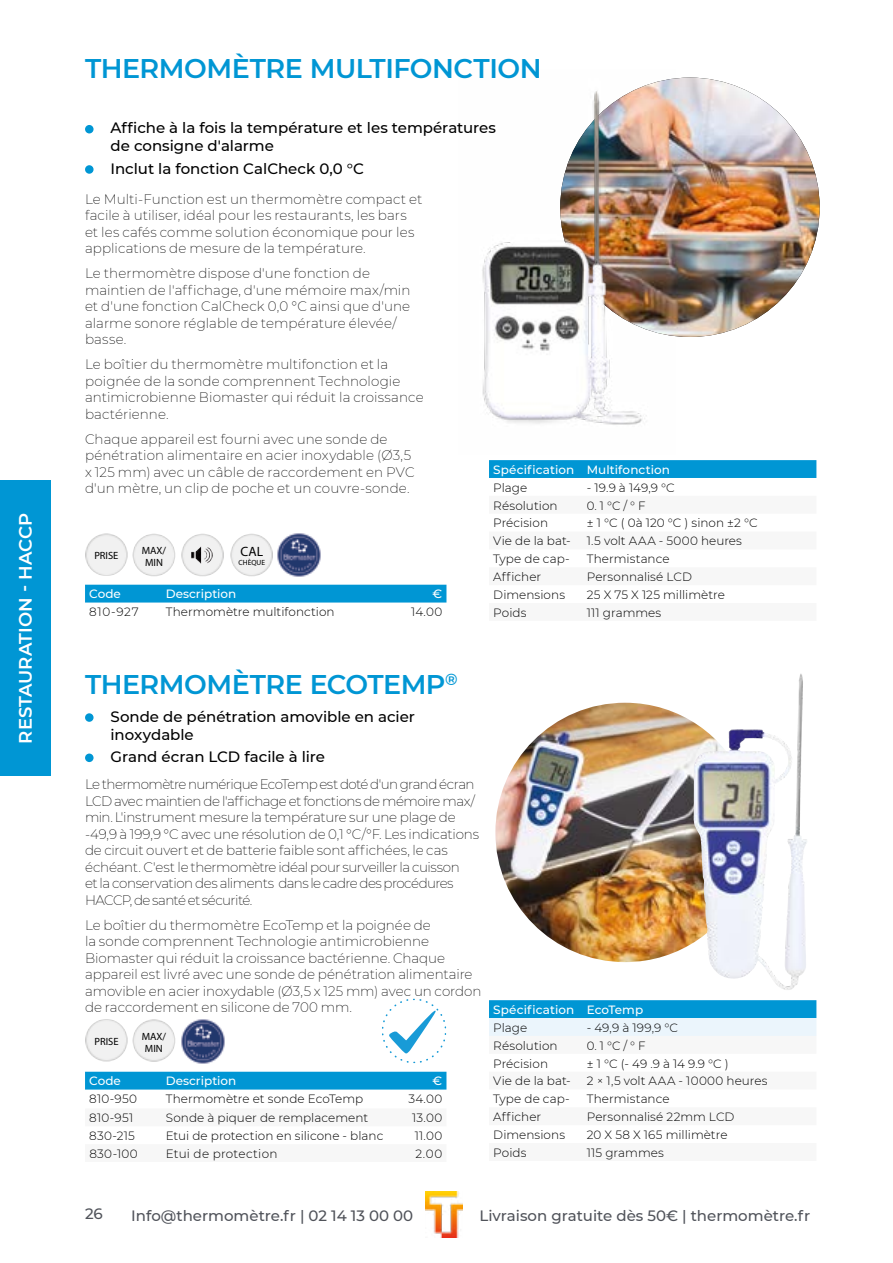
<style>
.page{position:relative;width:893px;height:1263px;background:#fff}
.page>*{position:absolute;margin:0;border:0;box-sizing:border-box;transform-origin:0 0}
.t1{font:600 27px "Montserrat";letter-spacing:-.015em;color:#0096d4}
.t2{font:600 18px "Montserrat";color:#fff}
.t3{font:500 15px/18px "Montserrat";letter-spacing:-.005em;color:#000}
.t4{font:500 15px "Montserrat";color:#50535a}
.t5{font:200 13.5px/16.5px "Montserrat";letter-spacing:-.005em;color:#000}
.t6{font:200 13.5px/16.5px "Montserrat";letter-spacing:-.03em;color:#000}
.t7{font:13.5px "Myriad Pro";color:#000}
.t8{font:300 12px "Montserrat";letter-spacing:.005em;color:#000}
.t9{font:500 12px "Montserrat";color:#fff}
.t10{font:10.5px/12px "Myriad Pro";color:#000;text-align:center}
.t11{font:7.5px "Myriad Pro";color:#000}
</style>
<div class="page">
<div style="left:0;top:480px;width:51px;height:296px;background:#0096d4"></div>
<img style="left:426px;top:1192px;width:37px;height:45px">
<svg style="left:382px;top:998px;width:64px;height:65px"></svg>
<img style="left:495px;top:703px;width:250px;height:259px">
<img style="left:93px;top:1019px;width:14px;height:5px">
<img style="left:140px;top:1019px;width:14px;height:6px">
<img style="left:94px;top:533px;width:13px;height:5px">
<img style="left:139px;top:534px;width:15px;height:6px">
<img style="left:189px;top:534px;width:14px;height:5px">
<img style="left:196px;top:546px;width:16px;height:18px">
<img style="left:237px;top:534px;width:15px;height:6px">
<div style="left:85px;top:585px;width:361px;height:17px;background:#0096d4"></div>
<div style="left:489px;top:460px;width:327px;height:18px;background:#0096d4"></div>
<div style="left:85px;top:125px;width:9px;height:8px;background:#0096d4;border-radius:50%"></div>
<div style="left:85px;top:165px;width:9px;height:9px;background:#0096d4;border-radius:50%"></div>
<div style="left:85px;top:1072px;width:361px;height:17px;background:#0096d4"></div>
<svg style="left:489px;top:1000px;width:327px;height:36px;background:#76c6e8"></svg>
<div style="left:85px;top:713px;width:9px;height:9px;background:#0096d4;border-radius:50%"></div>
<div style="left:85px;top:753px;width:9px;height:9px;background:#0096d4;border-radius:50%"></div>
<img style="left:277px;top:533px;width:44px;height:44px">
<img style="left:181px;top:1019px;width:44px;height:45px">
<img style="left:560px;top:78px;width:260px;height:259px;border-radius:130px">
<img style="left:482px;top:78px;width:193px;height:347px">
<img style="left:787px;top:673px;width:14px;height:169px">
<h2 class="t2" style="left:13px;top:743px;width:232px;rotate:-90deg">RESTAURATION - HACCP</h2>
<h1 class="t1" style="left:85px;top:49px;width:458px">THERMOMÈTRE MULTIFONCTION</h1>
<p class="t3" style="left:111px;top:119px;width:387px">Affiche à la fois la température et les températures de consigne d'alarme</p>
<p class="t3" style="left:111px;top:159px;width:255px">Inclut la fonction CalCheck 0,0 °C</p>
<p class="t5" style="left:85px;top:190px;width:339px">Le Multi-Function est un thermomètre compact et facile à utiliser, idéal pour les restaurants, les bars et les cafés comme solution économique pour les applications de mesure de la température.</p>
<p class="t5" style="left:85px;top:265px;width:327px">Le thermomètre dispose d'une fonction de maintien de l'affichage, d'une mémoire max/min et d'une fonction CalCheck 0,0 °C ainsi que d'une alarme sonore réglable de température élevée/ basse.</p>
<p class="t5" style="left:85px;top:356px;width:340px">Le boîtier du thermomètre multifonction et la poignée de la sonde comprennent Technologie antimicrobienne Biomaster qui réduit la croissance bactérienne.</p>
<p class="t5" style="left:85px;top:430px;width:331px">Chaque appareil est fourni avec une sonde de pénétration alimentaire en acier inoxydable (Ø3,5 x 125 mm) avec un câble de raccordement en PVC d'un mètre, un clip de poche et un couvre-sonde.</p>
<p class="t10" style="left:94px;top:549px;width:26px">PRISE</p>
<p class="t10" style="left:142px;top:544px;width:26px">MAX/<br>MIN</p>
<p class="t7" style="left:241px;top:543px;width:24px">CAL</p>
<p class="t11" style="left:239px;top:558px;width:28px">CHÈQUE</p>
<p class="t9" style="left:89px;top:586px;width:33px">Code</p>
<p class="t9" style="left:166px;top:586px;width:72px">Description</p>
<p class="t9" style="left:433px;top:586px;width:11px">€</p>
<p class="t8" style="left:89px;top:604px;width:51px">810-927</p>
<p class="t8" style="left:166px;top:604px;width:170px">Thermomètre multifonction</p>
<p class="t8" style="left:411px;top:604px;width:33px">14.00</p>
<p class="t9" style="left:493px;top:461px;width:178px">Spécification Multifonction</p>
<p class="t8" style="left:493px;top:479px;width:36px">Plage</p>
<p class="t8" style="left:587px;top:479px;width:89px">- 19.9 à 149,9 °C</p>
<p class="t8" style="left:493px;top:497px;width:66px">Résolution</p>
<p class="t8" style="left:587px;top:497px;width:60px">0. 1 °C / ° F</p>
<p class="t8" style="left:493px;top:515px;width:56px">Précision</p>
<p class="t8" style="left:587px;top:515px;width:172px">± 1 °C ( 0à 120 °C ) sinon ±2 °C</p>
<p class="t8" style="left:493px;top:533px;width:79px">Vie de la bat-</p>
<p class="t8" style="left:587px;top:533px;width:157px">1.5 volt AAA - 5000 heures</p>
<p class="t8" style="left:493px;top:551px;width:78px">Type de cap-</p>
<p class="t8" style="left:587px;top:551px;width:84px">Thermistance</p>
<p class="t8" style="left:493px;top:569px;width:50px">Afficher</p>
<p class="t8" style="left:587px;top:569px;width:107px">Personnalisé LCD</p>
<p class="t8" style="left:493px;top:586px;width:73px">Dimensions</p>
<p class="t8" style="left:587px;top:586px;width:140px">25 X 75 X 125 millimètre</p>
<p class="t8" style="left:493px;top:604px;width:35px">Poids</p>
<p class="t8" style="left:587px;top:604px;width:76px">111 grammes</p>
<h1 class="t1" style="left:85px;top:665px;width:374px">THERMOMÈTRE ECOTEMP<sup>®</sup></h1>
<p class="t3" style="left:111px;top:707px;width:306px">Sonde de pénétration amovible en acier inoxydable</p>
<p class="t3" style="left:111px;top:747px;width:216px">Grand écran LCD facile à lire</p>
<p class="t6" style="left:85px;top:776px;width:396px">Le thermomètre numérique EcoTemp est doté d'un grand écran LCD avec maintien de l'affichage et fonctions de mémoire max/ min. L'instrument mesure la température sur une plage de -49,9 à 199,9 °C avec une résolution de 0,1 °C/°F. Les indications de circuit ouvert et de batterie faible sont affichées, le cas échéant. C'est le thermomètre idéal pour surveiller la cuisson<br>et la conservation des aliments dans le cadre des procédures HACCP, de santé et sécurité.</p>
<p class="t5" style="left:85px;top:916px;width:398px">Le boîtier du thermomètre EcoTemp et la poignée de<br>la sonde comprennent Technologie antimicrobienne Biomaster qui réduit la croissance bactérienne. Chaque appareil est livré avec une sonde de pénétration alimentaire amovible en acier inoxydable (Ø3,5 x 125 mm) avec un cordon de raccordement en silicone de 700 mm.</p>
<p class="t10" style="left:94px;top:1035px;width:26px">PRISE</p>
<p class="t10" style="left:142px;top:1030px;width:26px">MAX/<br>MIN</p>
<p class="t9" style="left:89px;top:1073px;width:33px">Code</p>
<p class="t9" style="left:166px;top:1073px;width:72px">Description</p>
<p class="t9" style="left:433px;top:1073px;width:11px">€</p>
<p class="t8" style="left:89px;top:1091px;width:49px">810-950</p>
<p class="t8" style="left:166px;top:1091px;width:199px">Thermomètre et sonde EcoTemp</p>
<p class="t8" style="left:408px;top:1091px;width:35px">34.00</p>
<p class="t8" style="left:89px;top:1110px;width:46px">810-951</p>
<p class="t8" style="left:166px;top:1110px;width:204px">Sonde à piquer de remplacement</p>
<p class="t8" style="left:412px;top:1110px;width:32px">13.00</p>
<p class="t8" style="left:89px;top:1128px;width:47px">830-215</p>
<p class="t8" style="left:166px;top:1128px;width:219px">Etui de protection en silicone - blanc</p>
<p class="t8" style="left:415px;top:1128px;width:29px">11.00</p>
<p class="t8" style="left:89px;top:1145px;width:50px">830-100</p>
<p class="t8" style="left:166px;top:1145px;width:113px">Etui de protection</p>
<p class="t8" style="left:415px;top:1145px;width:28px">2.00</p>
<p class="t9" style="left:493px;top:1001px;width:151px">Spécification EcoTemp</p>
<p class="t8" style="left:493px;top:1019px;width:36px">Plage</p>
<p class="t8" style="left:587px;top:1019px;width:93px">- 49,9 à 199,9 °C</p>
<p class="t8" style="left:493px;top:1037px;width:66px">Résolution</p>
<p class="t8" style="left:587px;top:1037px;width:60px">0. 1 °C / ° F</p>
<p class="t8" style="left:493px;top:1055px;width:56px">Précision</p>
<p class="t8" style="left:587px;top:1055px;width:143px">± 1 °C (- 49 .9 à 14 9.9 °C )</p>
<p class="t8" style="left:493px;top:1073px;width:79px">Vie de la bat-</p>
<p class="t8" style="left:587px;top:1073px;width:182px">2 × 1,5 volt AAA - 10000 heures</p>
<p class="t8" style="left:493px;top:1091px;width:78px">Type de cap-</p>
<p class="t8" style="left:587px;top:1091px;width:84px">Thermistance</p>
<p class="t8" style="left:493px;top:1109px;width:50px">Afficher</p>
<p class="t8" style="left:587px;top:1109px;width:149px">Personnalisé 22mm LCD</p>
<p class="t8" style="left:493px;top:1126px;width:73px">Dimensions</p>
<p class="t8" style="left:587px;top:1126px;width:142px">20 X 58 X 165 millimètre</p>
<p class="t8" style="left:493px;top:1144px;width:35px">Poids</p>
<p class="t8" style="left:587px;top:1144px;width:78px">115 grammes</p>
<p class="t4" style="left:85px;top:1203px;width:19px">26</p>
<p class="t4" style="left:131px;top:1205px;width:283px">Info@thermomètre.fr | 02 14 13 00 00</p>
<p class="t4" style="left:479px;top:1205px;width:332px">Livraison gratuite dès 50€ | thermomètre.fr</p>
</div>
